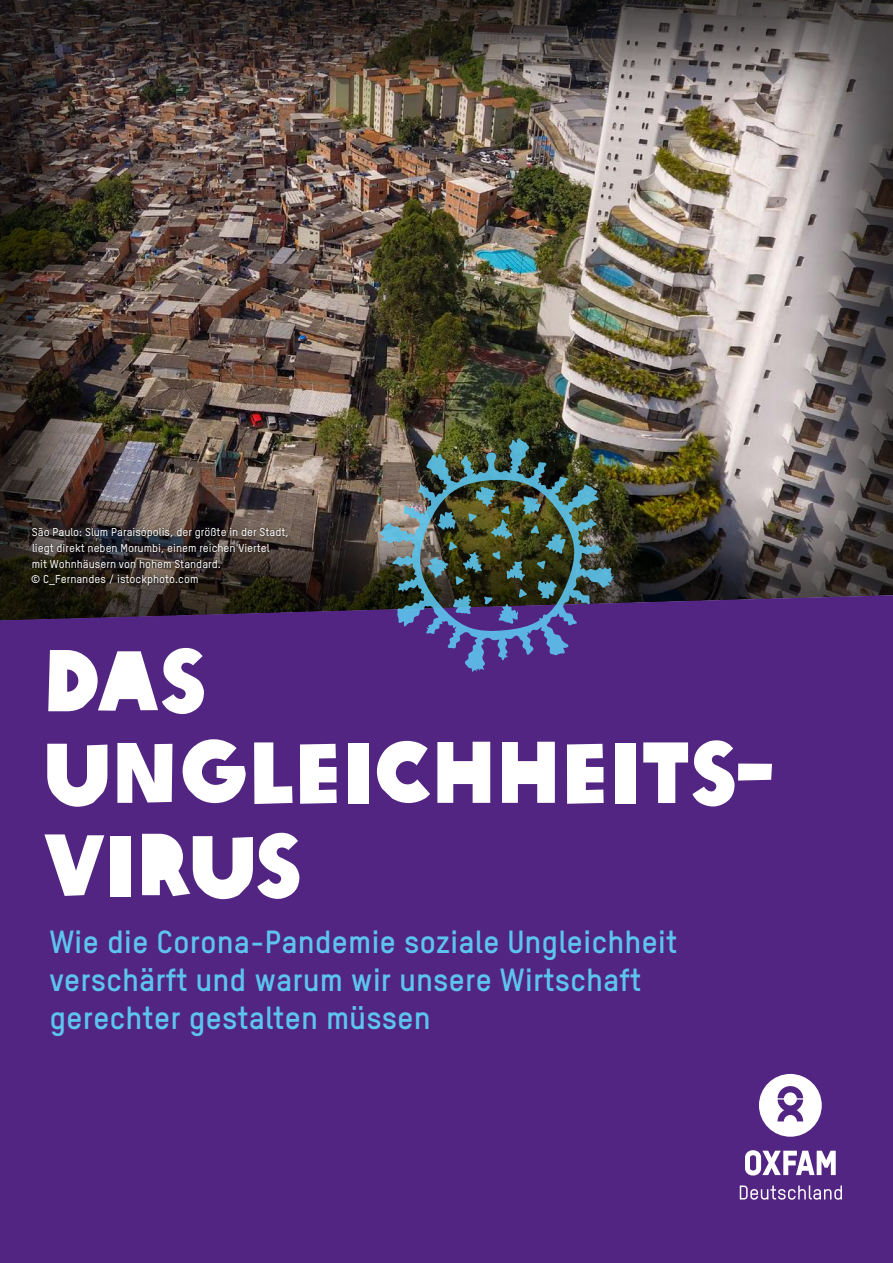
<style>
.page{position:relative;width:893px;height:1263px;background:#fff}
.page>*{position:absolute;margin:0;border:0;box-sizing:border-box;transform-origin:0 0}
.t1{font:84px/92.4px "Oxfam Global Headline";color:#fff}
.t2{font:700 31.5px/37.8px "Oxfam TSTARPRO";color:#5dc5ed}
.t3{font:500 11.25px/15.8px "Oxfam TSTARPRO";color:#fff}
</style>
<div class="page">
<div style="left:0;top:0;width:893px;height:622px;background:#000;opacity:.66"></div>
<div style="left:0;top:595px;width:893px;height:668px;background:#522583"></div>
<svg style="left:740px;top:1074px;width:102px;height:126px"></svg>
<div style="left:30px;top:525px;width:260px;height:63px;background:#000;opacity:.33"></div>
<img style="left:380px;top:438px;width:234px;height:234px">
<img style="left:427px;top:486px;width:139px;height:138px">
<p class="t3" style="left:31px;top:523px;width:260px">São Paulo: Slum Paraisópolis, der größte in der Stadt, liegt direkt neben Morumbi, einem reichen Viertel<br>mit Wohnhäusern von hohem Standard.<br>© C_Fernandes / istockphoto.com</p>
<h1 class="t1" style="left:44px;top:627px;width:733px">DAS<br>UNGLEICHHEITS-<br>VIRUS</h1>
<h2 class="t2" style="left:49px;top:920px;width:630px">Wie die Corona-Pandemie soziale Ungleichheit verschärft und warum wir unsere Wirtschaft gerechter gestalten müssen</h2>
</div>
